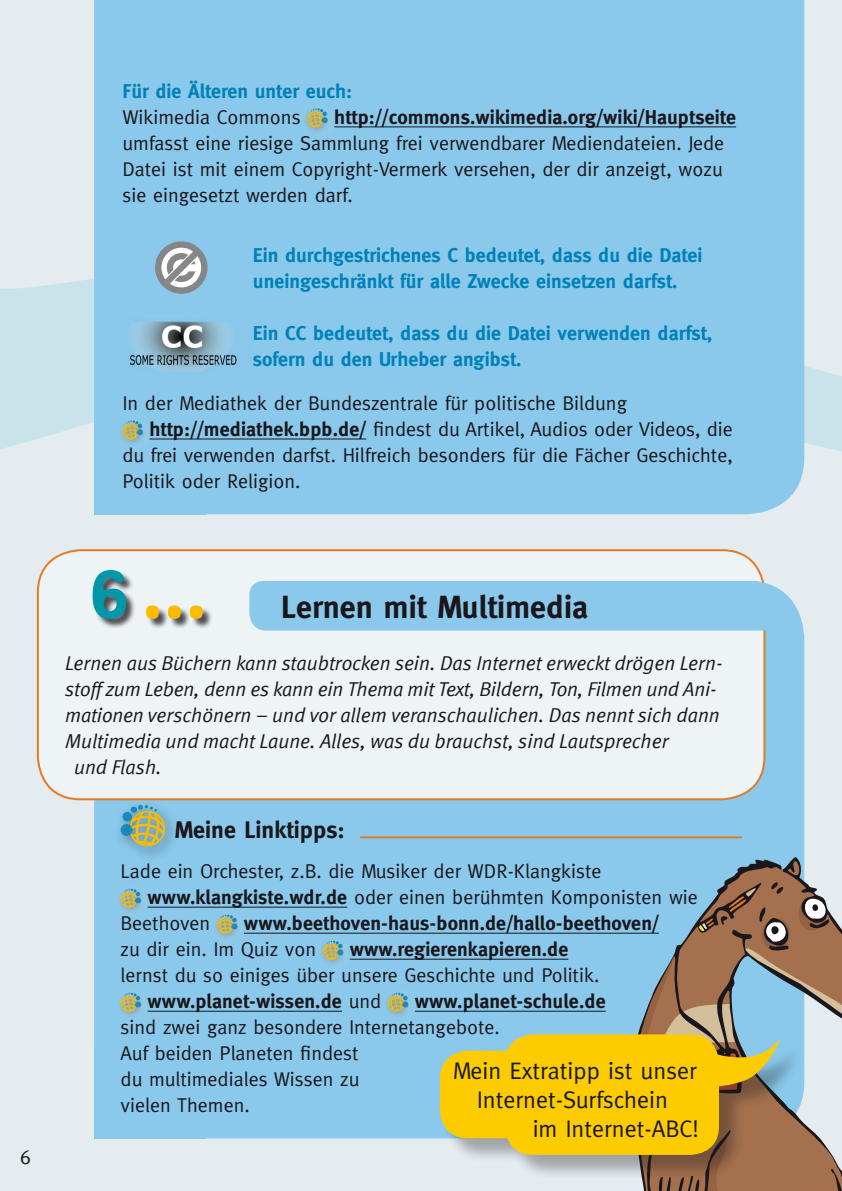
<style>
.page{position:relative;width:842px;height:1191px;background:#e4ecef}
.page>*{position:absolute;margin:0;border:0;box-sizing:border-box;transform-origin:0 0}
.t1{font:500 72px "Blur";color:#fabb00}
.t2{font:700 32px "Meta";color:#1a171c}
.t3{font:24px/28.8px "Meta";color:#1a171c;text-align:center}
.t4{font:700 24px "Meta";color:#1a171c}
.t5{font:20px/26px "Meta";color:#1a171c}
.t6{font:italic 20px "Meta Normal";letter-spacing:-.005em;color:#1a171c}
.t7{font:700 20px/26px "Meta";color:#0081b8}
.t8{font:700 20px "Meta";letter-spacing:.005em;color:#1a171c}
.t9{font:20px "Meta Caps";color:#1a171c}
.s1{font-weight:700}
.s2{color:#0097a9}
</style>
<div class="page">
<svg style="left:0;top:176px;width:842px;height:422px"></svg>
<div style="left:94px;top:0;width:710px;height:514px;background:#8ac9eb"></div>
<div style="left:94px;top:422px;width:112px;height:92px;background:#8ac9eb"></div>
<div style="left:94px;top:1046px;width:112px;height:92px;background:#8ac9eb"></div>
<hr style="left:334px;top:127px;width:402px;height:1px;background:#1a171c">
<hr style="left:149px;top:439px;width:217px;height:1px;background:#1a171c">
<div style="left:299px;top:100px;width:41px;height:41px;background:#8ac9ea"></div>
<div style="left:303px;top:106px;width:28px;height:29px;background:#1a171c;opacity:.39"></div>
<svg style="left:307px;top:108px;width:21px;height:19px"></svg>
<div style="left:114px;top:412px;width:42px;height:41px;background:#8ac9ea"></div>
<div style="left:118px;top:418px;width:29px;height:29px;background:#1a171c;opacity:.39"></div>
<svg style="left:122px;top:420px;width:21px;height:19px"></svg>
<img style="left:114px;top:319px;width:138px;height:55px">
<div style="left:94px;top:581px;width:710px;height:557px;background:#8ac9eb;border-radius:57px"></div>
<hr style="left:148px;top:907px;width:199px;height:1px;background:#1a171c">
<hr style="left:244px;top:933px;width:415px;height:1px;background:#1a171c">
<hr style="left:350px;top:959px;width:218px;height:1px;background:#1a171c">
<hr style="left:148px;top:1011px;width:194px;height:1px;background:#1a171c">
<hr style="left:415px;top:1011px;width:191px;height:1px;background:#1a171c">
<div style="left:127px;top:808px;width:48px;height:48px;background:#86c4e8;opacity:.75"></div>
<svg style="left:121px;top:805px;width:44px;height:41px;background:#95af8b"></svg>
<div style="left:112px;top:880px;width:42px;height:41px;background:#8ac9ea"></div>
<div style="left:116px;top:886px;width:29px;height:29px;background:#1a171c;opacity:.39"></div>
<svg style="left:121px;top:888px;width:20px;height:19px"></svg>
<div style="left:208px;top:906px;width:42px;height:41px;background:linear-gradient(to right,#8bcaeb,#8ac8e8)"></div>
<div style="left:212px;top:912px;width:29px;height:29px;background:#1a171c;opacity:.39"></div>
<svg style="left:217px;top:914px;width:21px;height:19px"></svg>
<div style="left:314px;top:932px;width:42px;height:41px;background:linear-gradient(to right,#8bcaeb,#8ac8e8)"></div>
<div style="left:318px;top:938px;width:29px;height:29px;background:#1a171c;opacity:.39"></div>
<svg style="left:323px;top:940px;width:20px;height:19px"></svg>
<div style="left:112px;top:984px;width:42px;height:41px;background:#8ac9ea"></div>
<div style="left:116px;top:990px;width:29px;height:29px;background:#1a171c;opacity:.39"></div>
<svg style="left:121px;top:992px;width:20px;height:19px"></svg>
<div style="left:379px;top:984px;width:42px;height:41px;background:#8ac9ea"></div>
<div style="left:383px;top:990px;width:29px;height:29px;background:#1a171c;opacity:.39"></div>
<svg style="left:388px;top:992px;width:20px;height:19px"></svg>
<hr style="left:360px;top:836px;width:382px;height:2px;background:#e37b25">
<svg style="left:632px;top:857px;width:175px;height:77px"></svg>
<div style="left:443px;top:1037px;width:361px;height:143px;background:#1a171c;opacity:.33"></div>
<div style="left:505px;top:1034px;width:214px;height:120px;background:#fdcc00;border-radius:28px"></div>
<div style="left:440px;top:1050px;width:238px;height:88px;background:#fdcc00;border-radius:28px"></div>
<svg style="left:634px;top:884px;width:208px;height:307px"></svg>
<div style="left:38px;top:550px;width:726px;height:249px;background:#eef4f6;border-radius:43px"></div>
<div style="left:37px;top:549px;width:728px;height:251px;border:2px solid #e37b25;border-radius:43px"></div>
<div style="left:93px;top:570px;width:120px;height:59px;background:#1a171c;opacity:.75"></div>
<div style="left:249px;top:581px;width:554px;height:49px;background:#8ac9eb"></div>
<svg style="left:153px;top:241px;width:55px;height:55px;background:#a2b4bf"></svg>
<p class="t9" style="left:20px;top:1146px;width:12px">6</p>
<p class="t7" style="left:122px;top:78px;width:231px">Für die Älteren unter euch:</p>
<p class="t5" style="left:122px;top:104px;width:180px">Wikimedia Commons</p>
<p class="t8" style="left:334px;top:106px;width:403px">http://commons.wikimedia.org/wiki/Hauptseite</p>
<p class="t5" style="left:122px;top:130px;width:603px;text-align:justify">umfasst eine riesige Sammlung frei verwendbarer Mediendateien. Jede Datei ist mit einem Copyright-Vermerk versehen, der dir anzeigt, wozu sie eingesetzt werden darf.</p>
<p class="t7" style="left:253px;top:242px;width:451px">Ein durchgestrichenes C bedeutet, dass du die Datei uneingeschränkt für alle Zwecke einsetzen darfst.</p>
<p class="t7" style="left:253px;top:320px;width:461px">Ein CC bedeutet, dass du die Datei verwenden darfst, sofern du den Urheber angibst.</p>
<p class="t5" style="left:122px;top:390px;width:506px">In der Mediathek der Bundeszentrale für politische Bildung</p>
<p class="t5" style="left:149px;top:416px;width:585px"><span class="s1">http://mediathek.bpb.de/</span> findest du Artikel, Audios oder Videos, die</p>
<p class="t5" style="left:122px;top:442px;width:612px">du frei verwenden darfst. Hilfreich besonders für die Fächer Geschichte,</p>
<p class="t5" style="left:122px;top:468px;width:180px">Politik oder Religion.</p>
<h1 class="t1" style="left:91px;top:552px;width:114px"><span class="s2">6</span> ...</h1>
<h2 class="t2" style="left:281px;top:588px;width:309px">Lernen mit Multimedia</h2>
<p class="t6" style="left:65px;top:652px;width:659px">Lernen aus Büchern kann staubtrocken sein. Das Internet erweckt drögen Lern-</p>
<p class="t6" style="left:65px;top:678px;width:653px">stoff zum Leben, denn es kann ein Thema mit Text, Bildern, Ton, Filmen und Ani-</p>
<p class="t6" style="left:65px;top:704px;width:656px">mationen verschönern – und vor allem veranschaulichen. Das nennt sich dann</p>
<p class="t6" style="left:65px;top:730px;width:605px">Multimedia und macht Laune. Alles, was du brauchst, sind Lautsprecher</p>
<p class="t6" style="left:74px;top:756px;width:89px">und Flash.</p>
<p class="t4" style="left:175px;top:816px;width:172px">Meine Linktipps:</p>
<p class="t5" style="left:121px;top:858px;width:482px">Lade ein Orchester, z.B. die Musiker der WDR-Klangkiste</p>
<p class="t5" style="left:148px;top:884px;width:552px"><span class="s1">www.klangkiste.wdr.de</span> oder einen berühmten Komponisten wie</p>
<p class="t5" style="left:121px;top:910px;width:91px">Beethoven</p>
<p class="t8" style="left:244px;top:912px;width:416px">www.beethoven-haus-bonn.de/hallo-beethoven/</p>
<p class="t5" style="left:121px;top:936px;width:197px">zu dir ein. Im Quiz von</p>
<p class="t8" style="left:350px;top:938px;width:220px">www.regierenkapieren.de</p>
<p class="t5" style="left:148px;top:962px;width:453px;text-indent:-27px">lernst du so einiges über unsere Geschichte und Politik. <span class="s1">www.planet-wissen.de</span> und</p>
<p class="t8" style="left:415px;top:990px;width:192px">www.planet-schule.de</p>
<p class="t5" style="left:121px;top:1014px;width:381px">sind zwei ganz besondere Internetangebote.<br>Auf beiden Planeten findest<br>du multimediales Wissen zu<br>vielen Themen.</p>
<p class="t3" style="left:453px;top:1056px;width:245px">Mein Extratipp ist unser<br>Internet-Surfschein</p>
<p class="t3" style="left:533px;top:1114px;width:168px">im Internet-ABC!</p>
</div>
